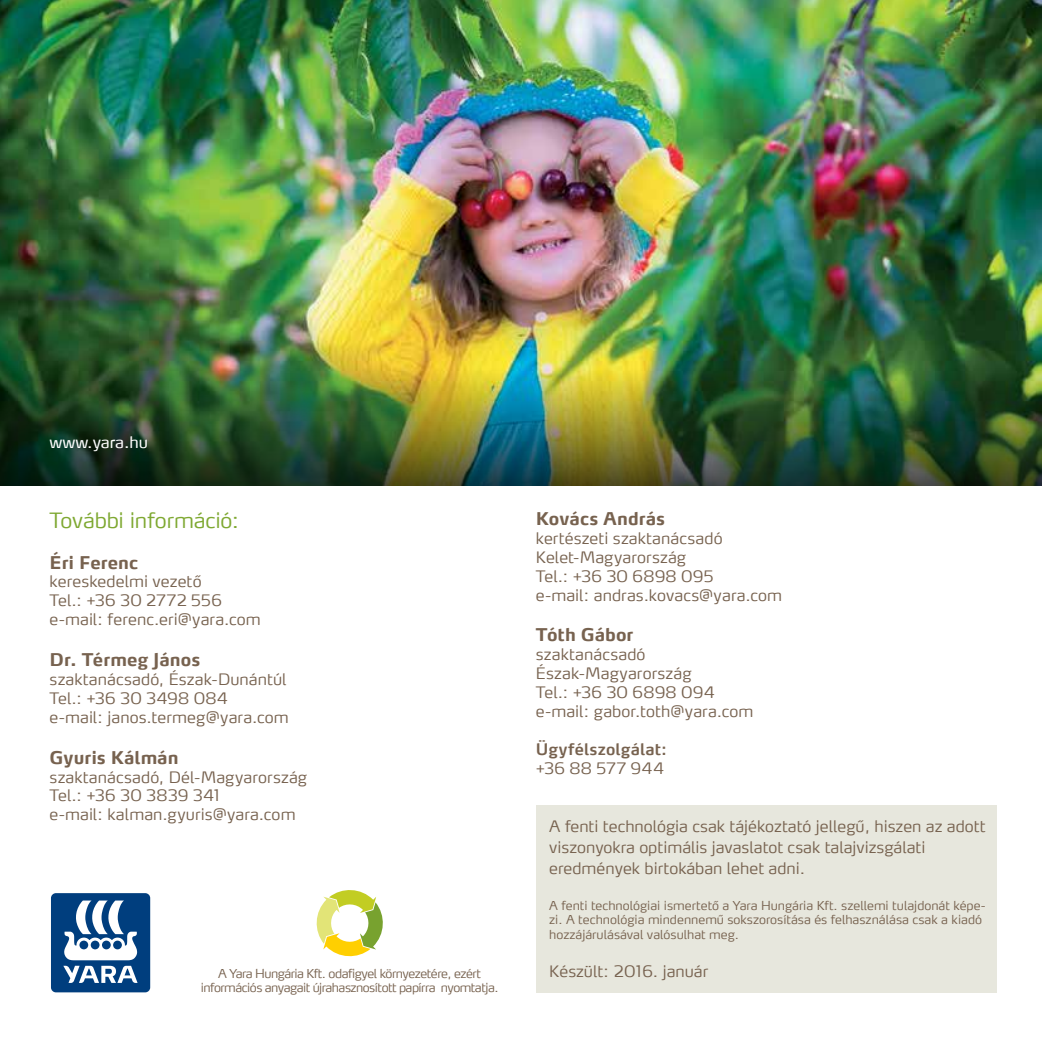
<style>
.page{position:relative;width:1042px;height:1042px;background:#fff}
.page>*{position:absolute;margin:0;border:0;box-sizing:border-box;transform-origin:0 0}
.t1{font:300 21px "Max CELF";letter-spacing:-.01em;color:#7ea831}
.t2{font:700 17.5px "Max CELF";color:#77624f}
.t3{font:300 15.75px/18.9px "Max CELF";letter-spacing:.005em;color:#77624f}
.t4{font:600 15.75px "Max CELF";letter-spacing:.01em;color:#77624f}
.t5{font:15.75px "Max CELF";color:#fff}
.t6{font:300 12.25px/14.7px "Max CELF";color:#77624f}
.t7{font:300 12.25px/14.7px "Max CELF";letter-spacing:-.04em;color:#77624f;text-align:center}
</style>
<div class="page">
<svg style="left:316px;top:890px;width:67px;height:67px"></svg>
<div style="left:536px;top:804px;width:461px;height:188px;background:#e7e7dd"></div>
<div style="left:51px;top:893px;width:99px;height:99px;background:#003e7e;border-radius:5px"></div>
<svg style="left:64px;top:900px;width:73px;height:60px"></svg>
<div style="left:79px;top:940px;width:9px;height:9px;background:#003e7e;border-radius:50%"></div>
<div style="left:91px;top:940px;width:8px;height:9px;background:#003e7e;border-radius:50%"></div>
<div style="left:102px;top:940px;width:9px;height:9px;background:#003e7e;border-radius:50%"></div>
<svg style="left:113px;top:940px;width:9px;height:9px"></svg>
<svg style="left:63px;top:966px;width:75px;height:17px"></svg>
<img style="left:0;top:0;width:1042px;height:368px">
<img style="left:0;top:368px;width:1042px;height:118px">
<p class="t5" style="left:50px;top:432px;width:100px">www.yara.hu</p>
<h1 class="t1" style="left:50px;top:507px;width:191px">További információ:</h1>
<p class="t2" style="left:50px;top:551px;width:90px">Éri Ferenc</p>
<p class="t3" style="left:50px;top:572px;width:213px">kereskedelmi vezető<br>Tel.: +36 30 2772 556 e-mail: ferenc.eri@yara.com</p>
<p class="t2" style="left:50px;top:649px;width:152px">Dr. Térmeg János</p>
<p class="t3" style="left:50px;top:669px;width:241px">szaktanácsadó, Észak-Dunántúl<br>Tel.: +36 30 3498 084<br>e-mail: janos.termeg@yara.com</p>
<p class="t2" style="left:50px;top:746px;width:130px">Gyuris Kálmán</p>
<p class="t3" style="left:50px;top:767px;width:259px">szaktanácsadó, Dél-Magyarország<br>Tel.: +36 30 3839 341<br>e-mail: kalman.gyuris@yara.com</p>
<p class="t7" style="left:201px;top:965px;width:299px">A Yara Hungária Kft. odafigyel környezetére, ezért információs anyagait újrahasznosított papírra nyomtatja.</p>
<p class="t2" style="left:536px;top:508px;width:131px">Kovács András</p>
<p class="t3" style="left:536px;top:528px;width:248px">kertészeti szaktanácsadó<br>Kelet-Magyarország<br>Tel.: +36 30 6898 095<br>e-mail: andras.kovacs@yara.com</p>
<p class="t2" style="left:536px;top:624px;width:99px">Tóth Gábor</p>
<p class="t3" style="left:536px;top:645px;width:219px">szaktanácsadó<br>Észak-Magyarország<br>Tel.: +36 30 6898 094 e-mail: gabor.toth@yara.com</p>
<p class="t4" style="left:536px;top:739px;width:133px">Ügyfélszolgálat:</p>
<p class="t3" style="left:536px;top:758px;width:130px">+36 88 577 944</p>
<p class="t3" style="left:549px;top:815px;width:438px;line-height:21px">A fenti technológia csak tájékoztató jellegű, hiszen az adott viszonyokra optimális javaslatot csak talajvizsgálati eredmények birtokában lehet adni.</p>
<p class="t6" style="left:549px;top:897px;width:438px">A fenti technológiai ismertető a Yara Hungária Kft. szellemi tulajdonát képe&shy;zi. A technológia mindennemű sokszorosítása és felhasználása csak a kiadó hozzájárulásával valósulhat meg.</p>
<p class="t3" style="left:549px;top:961px;width:160px">Készült: 2016. január</p>
</div>
